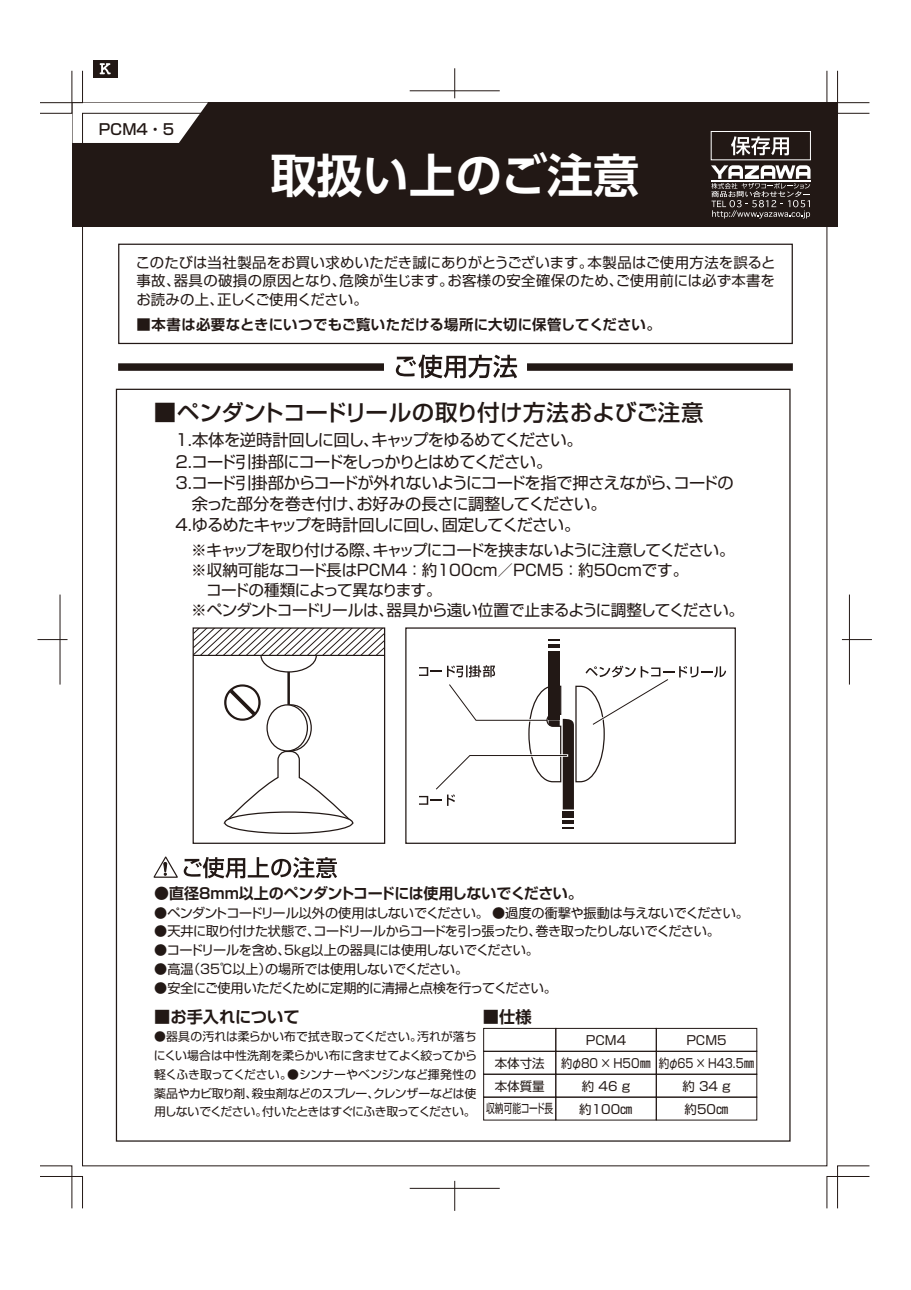
<style>
.page{position:relative;width:911px;height:1290px;background:#fff}
.page>*{position:absolute;margin:0;border:0;box-sizing:border-box;transform-origin:0 0}
.t1{font:700 46.25px "UD Shin Go Pro De";color:#fff}
.t2{font:500 22.5px "Shin Go Pr 6";letter-spacing:-.015em;color:#221815}
.t3{font:16.25px/21.2px "Shin Go Pr 6";letter-spacing:-.045em;color:#221815}
.t4{font:700 16.25px "Shin Go Pr 6 De";color:#221815}
.t5{font:15.62px/20px "Shin Go Pr 6";letter-spacing:-.04em;color:#221815}
.t6{font:700 15px "Shin Go Pr 6 De";letter-spacing:-.03em;color:#221815}
.t7{font:500 15px "Shin Go Pr 6";color:#221815}
.t8{font:14.38px/18.8px "Shin Go Pr 6";letter-spacing:.015em;color:#221815;text-align:justify}
.t9{font:700 14.38px "Shin Go Pr 6 De";letter-spacing:.02em;color:#221815}
.t10{font:13.12px "Shin Go Pr 6";letter-spacing:-.035em;color:#221815}
.t11{font:13.12px "Shin Go Pr 6";letter-spacing:-.075em;color:#221815}
.t12{font:13.12px "Shin Go Pr 6";letter-spacing:-.01em;color:#221815}
.t13{font:12.5px/22.9px "Shin Go Pr 6";color:#221815;text-align:center}
.t14{font:11.88px/18.8px "Shin Go Pr 6";letter-spacing:-.045em;color:#221815;text-align:justify}
</style>
<div class="page">
<div style="left:72px;top:102px;width:765px;height:125px;background:#221815"></div>
<div style="left:118px;top:244px;width:675px;height:100px;border:1px solid #221815"></div>
<div style="left:118px;top:363px;width:266px;height:8px;background:#221815"></div>
<div style="left:527px;top:363px;width:266px;height:8px;background:#221815"></div>
<svg style="left:396px;top:355px;width:121px;height:23px"></svg>
<div style="left:563px;top:811px;width:11px;height:6px;background:#221815"></div>
<svg style="left:563px;top:820px;width:11px;height:9px"></svg>
<div style="left:548px;top:658px;width:12px;height:62px;background:#221815"></div>
<div style="left:548px;top:651px;width:12px;height:6px;background:#221815"></div>
<svg style="left:548px;top:639px;width:12px;height:9px"></svg>
<svg style="left:419px;top:665px;width:307px;height:144px"></svg>
<svg style="left:184px;top:857px;width:153px;height:21px"></svg>
<svg style="left:154px;top:856px;width:24px;height:22px"></svg>
<div style="left:710px;top:131px;width:101px;height:29px;border:1px solid #fff"></div>
<svg style="left:731px;top:136px;width:58px;height:19px"></svg>
<svg style="left:711px;top:165px;width:99px;height:53px"></svg>
<div style="left:483px;top:1028px;width:73px;height:24px;border:1px solid #221815"></div>
<div style="left:483px;top:1074px;width:73px;height:23px;border:1px solid #221815"></div>
<div style="left:555px;top:1074px;width:101px;height:23px;border:1px solid #221815"></div>
<div style="left:483px;top:1097px;width:73px;height:23px;border:1px solid #221815"></div>
<div style="left:555px;top:1097px;width:101px;height:23px;border:1px solid #221815"></div>
<div style="left:555px;top:1028px;width:101px;height:24px;border:1px solid #221815"></div>
<div style="left:656px;top:1028px;width:101px;height:24px;border:1px solid #221815"></div>
<div style="left:656px;top:1074px;width:101px;height:23px;border:1px solid #221815"></div>
<div style="left:656px;top:1097px;width:101px;height:23px;border:1px solid #221815"></div>
<hr style="left:287px;top:655px;width:3px;height:81px;background:#221815">
<div style="left:224px;top:811px;width:129px;height:23px;border:1px solid #221815;border-radius:50%"></div>
<div style="left:193px;top:627px;width:192px;height:217px;border:1px solid #221815"></div>
<svg style="left:223px;top:684px;width:131px;height:140px"></svg>
<svg style="left:193px;top:628px;width:191px;height:45px"></svg>
<div style="left:405px;top:627px;width:331px;height:217px;border:1px solid #221815"></div>
<svg style="left:40px;top:1165px;width:43px;height:44px"></svg>
<svg style="left:826px;top:70px;width:43px;height:44px"></svg>
<svg style="left:826px;top:1165px;width:43px;height:44px"></svg>
<hr style="left:38px;top:639px;width:30px;height:1px;background:#221815">
<hr style="left:60px;top:594px;width:1px;height:90px;background:#221815">
<hr style="left:842px;top:639px;width:30px;height:1px;background:#221815">
<hr style="left:849px;top:594px;width:1px;height:90px;background:#221815">
<hr style="left:410px;top:91px;width:90px;height:1px;background:#221815">
<hr style="left:454px;top:68px;width:1px;height:30px;background:#221815">
<hr style="left:410px;top:1188px;width:90px;height:1px;background:#221815">
<hr style="left:454px;top:1181px;width:1px;height:30px;background:#221815">
<div style="left:93px;top:60px;width:25px;height:18px;background:#221815"></div>
<svg style="left:40px;top:63px;width:168px;height:80px"></svg>
<p class="t7" style="left:99px;top:117px;width:77px">PCM4・5</p>
<h1 class="t1" style="left:270px;top:138px;width:371px">取扱い上のご注意</h1>
<p class="t8" style="left:136px;top:252px;width:641px">このたびは当社製品をお買い求めいただき誠にありがとうございます。本製品はご使用方法を誤ると事故、器具の破損の原因となり、危険が生じます。お客様の安全確保のため、ご使用前には必ず本書をお読みの上、正しくご使用ください。</p>
<p class="t9" style="left:136px;top:313px;width:526px">■本書は必要なときにいつでもご覧いただける場所に大切に保管してください。</p>
<h2 class="t2" style="left:154px;top:394px;width:551px">■ペンダントコードリールの取り付け方法およびご注意</h2>
<p class="t3" style="left:175px;top:428px;width:559px">1.本体を逆時計回しに回し、キャップをゆるめてください。<br>2.コード引掛部にコードをしっかりとはめてください。<br>3.コード引掛部からコードが外れないようにコードを指で押さえながら、コードの　余った部分を巻き付け、お好みの長さに調整してください。<br>4.ゆるめたキャップを時計回しに回し、固定してください。</p>
<p class="t5" style="left:175px;top:539px;width:570px">　※キャップを取り付ける際、キャップにコードを挟まないように注意してください。　※収納可能なコード長はPCM4 ：約100cm／PCM5 ：約50cmです。<br>　　コードの種類によって異なります。<br>　※ペンダントコードリールは、器具から遠い位置で止まるように調整してください。</p>
<p class="t6" style="left:154px;top:881px;width:430px">●直径8mm以上のペンダントコードには使用しないでください。</p>
<p class="t10" style="left:154px;top:902px;width:596px">●ペンダントコードリール以外の使用はしないでください。 ●過度の衝撃や振動は与えないでください。</p>
<p class="t11" style="left:154px;top:920px;width:567px">●天井に取り付けた状態で、コードリールからコードを引っ張ったり、巻き取ったりしないでください。</p>
<p class="t10" style="left:154px;top:939px;width:386px">●コードリールを含め、5kg以上の器具には使用しないでください。</p>
<p class="t12" style="left:154px;top:958px;width:315px">●高温（35℃以上）の場所では使用しないでください。</p>
<p class="t10" style="left:154px;top:977px;width:404px">●安全にご使用いただくために定期的に清掃と点検を行ってください。</p>
<p class="t4" style="left:154px;top:1003px;width:147px">■お手入れについて</p>
<p class="t14" style="left:154px;top:1026px;width:325px">●器具の汚れは柔らかい布で拭き取ってください。汚れが落ちにくい場合は中性洗剤を柔らかい布に含ませてよく絞ってから軽くふき取ってください。●シンナーやベンジンなど揮発性の薬品やカビ取り剤、殺虫剤などのスプレー、クレンザーなどは使用しないでください。付いたときはすぐにふき取ってください。</p>
<p class="t4" style="left:483px;top:1003px;width:50px">■仕様</p>
<p class="t13" style="left:561px;top:1028px;width:91px">PCM4<br>約φ80 × H50㎜約 46 ｇ約100㎝</p>
<p class="t13" style="left:658px;top:1028px;width:97px">PCM5<br>約φ65 × H43.5㎜約 34 ｇ<br>約50㎝</p>
<p class="t13" style="left:486px;top:1050px;width:69px">本体寸法<br>本体質量<br>収納可能コード長</p>
</div>
